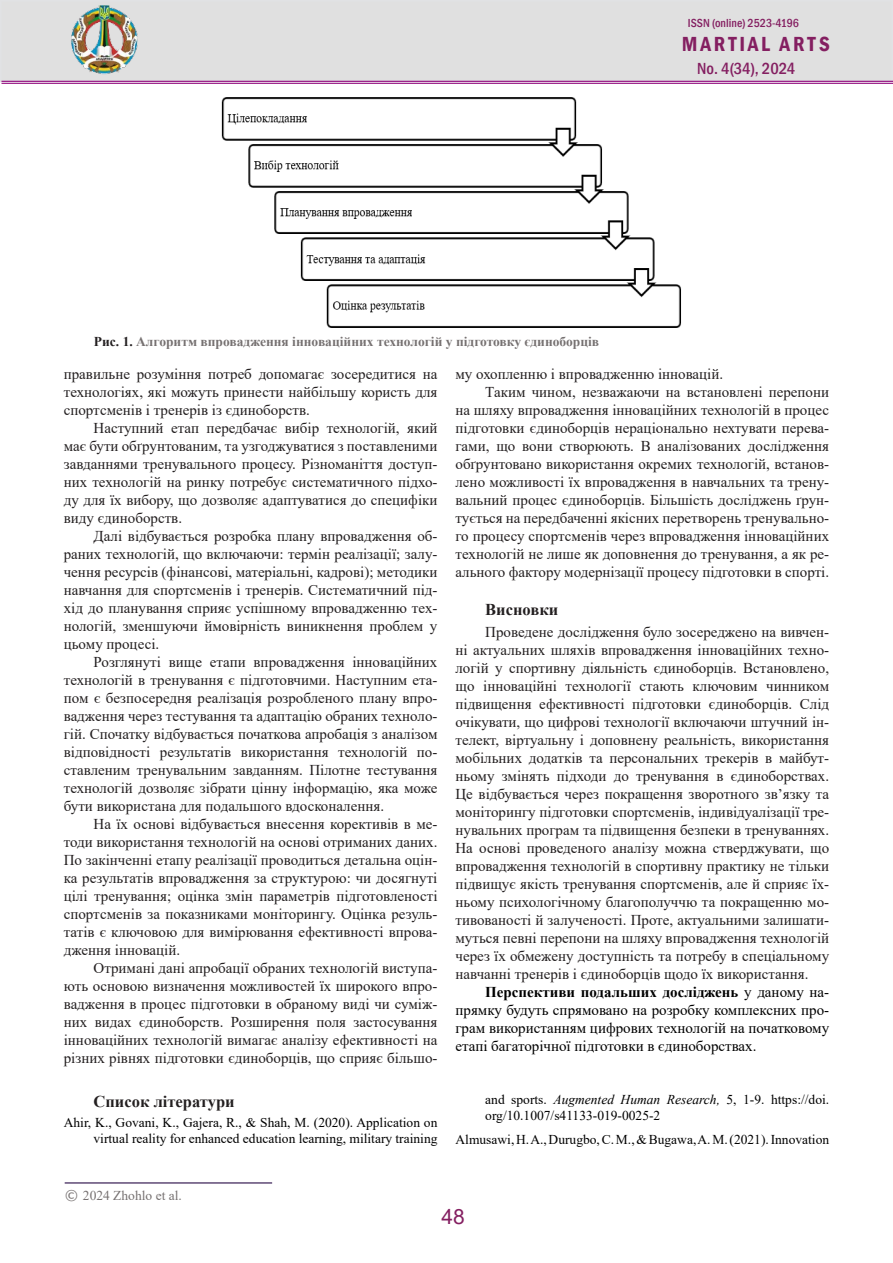
<style>
.page{position:relative;width:893px;height:1263px;background:#fff}
.page>*{position:absolute;margin:0;border:0;box-sizing:border-box;transform-origin:0 0}
.t1{font:600 condensed 21px "Franklin Gothic";letter-spacing:.13em;color:#841f61}
.t2{font:21px "Arial";color:#841f61}
.t3{font:700 16.5px "Times New Roman";color:#231f20}
.t4{font:500 condensed 16.5px "Franklin Gothic";color:#841f61}
.t5{font:15px/18px "Times New Roman";color:#231f20;text-align:justify}
.t6{font:15px/18px "Times New Roman";color:#000;text-align:justify}
.t7{font:13.5px/16.2px "Times New Roman";color:#000;text-align:right}
.t8{font:700 13.5px "Times New Roman";color:#767171}
.Обычный{font:13.5px "Times New Roman";color:#767171}
.t9{font:500 condensed 12px "Franklin Gothic";color:#841f61}
.s1{color:#231f20}
.s2{font-family:"Verdana"}
.s3{font-weight:700}
.s4{font-style:italic}
</style>
<div class="page">
<div style="left:0;top:0;width:893px;height:82px;background:#e0e0e0;border:2px solid #e1e2e4"></div>
<hr style="left:2px;top:81px;width:891px;height:1px;background:#9c248b">
<hr style="left:2px;top:83px;width:891px;height:1px;background:#9c248b">
<img style="left:71px;top:5px;width:67px;height:69px">
<hr style="left:65px;top:1182px;width:207px;height:2px;background:#5f4a76">
<img style="left:221px;top:97px;width:460px;height:231px">
<p class="t9" style="left:688px;top:15px;width:113px">ISSN (online) 2523-4196</p>
<h1 class="t1" style="left:682px;top:30px;width:149px">МARTIAL ARTS</h1>
<p class="t4" style="left:697px;top:58px;width:99px">No. 4(34), 2024</p>
<p class="t8" style="left:94px;top:332px;width:507px"><span class="s1">Рис. 1.</span> Алгоритм впровадження інноваційних технологій у підготовку єдиноборців</p>
<p class="t5" style="left:64px;top:365px;width:375px">правильне розуміння потреб допомагає зосередитися на технологіях, які можуть принести найбільшу користь для спортсменів і тренерів із єдиноборств.</p>
<p class="t5" style="left:64px;top:419px;width:375px;text-indent:30px">Наступний етап передбачає вибір технологій, який має бути обґрунтованим, та узгоджуватися з поставленими завданнями тренувального процесу. Різноманіття доступ&shy;них технологій на ринку потребує систематичного підхо&shy;ду для їх вибору, що дозволяє адаптуватися до специфіки виду єдиноборств.</p>
<p class="t5" style="left:64px;top:527px;width:375px;text-indent:30px">Далі відбувається розробка плану впровадження об&shy;раних технологій, що включаючи: термін реалізації; залу&shy;чення ресурсів (фінансові, матеріальні, кадрові); методики навчання для спортсменів і тренерів. Систематичний під&shy;хід до планування сприяє успішному впровадженню тех&shy;нологій, зменшуючи ймовірність виникнення проблем у цьому процесі.</p>
<p class="t5" style="left:64px;top:653px;width:375px;text-indent:30px">Розглянуті вище етапи впровадження інноваційних технологій в тренування є підготовчими. Наступним ета&shy;пом є безпосередня реалізація розробленого плану впро&shy;вадження через тестування та адаптацію обраних техноло&shy;гій. Спочатку відбувається початкова апробація з аналізом відповідності результатів використання технологій по&shy;ставленим тренувальним завданням. Пілотне тестування технологій дозволяє зібрати цінну інформацію, яка може бути використана для подальшого вдосконалення.</p>
<p class="t5" style="left:64px;top:815px;width:375px;text-indent:30px">На їх основі відбувається внесення корективів в ме&shy;тоди використання технологій на основі отриманих даних.<br>По закінченні етапу реалізації проводиться детальна оцін&shy;ка результатів впровадження за структурою: чи досягнуті цілі тренування; оцінка змін параметрів підготовленості спортсменів за показниками моніторингу. Оцінка резуль&shy;татів є ключовою для вимірювання ефективності впрова&shy;дження інновацій.</p>
<p class="t5" style="left:64px;top:959px;width:375px;text-indent:30px">Отримані дані апробації обраних технологій виступа&shy;ють основою визначення можливостей їх широкого впро&shy;вадження в процес підготовки в обраному виді чи суміж&shy;них видах єдиноборств. Розширення поля застосування інноваційних технологій вимагає аналізу ефективності на різних рівнях підготовки єдиноборців, що сприяє більшо-</p>
<p class="t3" style="left:94px;top:1089px;width:143px">Список літератури</p>
<p class="t7" style="left:64px;top:1114px;width:375px">Ahir, K., Govani, K., Gajera, R., &amp; Shah, M. (2020). Application on virtual reality for enhanced education learning, military training</p>
<p class="Обычный" style="left:65px;top:1186px;width:119px"><span class="s2">©</span> 2024 Zhohlo et al.</p>
<p class="t5" style="left:455px;top:365px;width:269px">му охопленню і впровадженню інновацій.</p>
<p class="t5" style="left:455px;top:383px;width:375px;text-indent:30px">Таким чином, незважаючи на встановлені перепони на шляху впровадження інноваційних технологій в процес підготовки єдиноборців нераціонально нехтувати перева&shy;гами, що вони створюють. В аналізованих дослідження обґрунтовано використання окремих технологій, встанов&shy;лено можливості їх впровадження в навчальних та трену&shy;вальний процес єдиноборців. Більшість досліджень ґрун&shy;тується на передбаченні якісних перетворень тренувально&shy;го процесу спортсменів через впровадження інноваційних технологій не лише як доповнення до тренування, а як ре&shy;ального фактору модернізації процесу підготовки в спорті.</p>
<p class="t3" style="left:485px;top:597px;width:75px">Висновки</p>
<p class="t5" style="left:455px;top:623px;width:375px;text-indent:30px">Проведене дослідження було зосереджено на вивчен&shy;ні актуальних шляхів впровадження інноваційних техно&shy;логій у спортивну діяльність єдиноборців. Встановлено, що інноваційні технології стають ключовим чинником підвищення ефективності підготовки єдиноборців. Слід очікувати, що цифрові технології включаючи штучний ін&shy;телект, віртуальну і доповнену реальність, використання мобільних додатків та персональних трекерів в майбут&shy;ньому змінять підходи до тренування в єдиноборствах.<br>Це відбувається через покращення зворотного зв’язку та моніторингу підготовки спортсменів, індивідуалізації тре&shy;нувальних програм та підвищення безпеки в тренуваннях.<br>На основі проведеного аналізу можна стверджувати, що впровадження технологій в спортивну практику не тільки підвищує якість тренування спортсменів, але й сприяє їх&shy;ньому психологічному благополуччю та покращенню мо&shy;тивованості й залученості. Проте, актуальними залишати&shy;муться певні перепони на шляху впровадження технологій через їх обмежену доступність та потребу в спеціальному навчанні тренерів і єдиноборців щодо їх використання.</p>
<p class="t6" style="left:455px;top:983px;width:375px;text-indent:30px"><span class="s3">Перспективи подальших досліджень</span> у даному на&shy;прямку будуть спрямовано на розробку комплексних про&shy;грам використанням цифрових технологій на початковому етапі багаторічної підготовки в єдиноборствах.</p>
<p class="t7" style="left:485px;top:1090px;width:345px;text-align:left">and sports. <span class="s4">Augmented Human Research,</span> 5, 1-9. https://doi. org/10.1007/s41133-019-0025-2</p>
<p class="t7" style="left:455px;top:1131px;width:375px">Almusawi, H. A., Durugbo, C. M., &amp; Bugawa, A. M. (2021). Innovation</p>
<h1 class="t2" style="left:442px;top:1202px;width:25px">48</h1>
</div>
